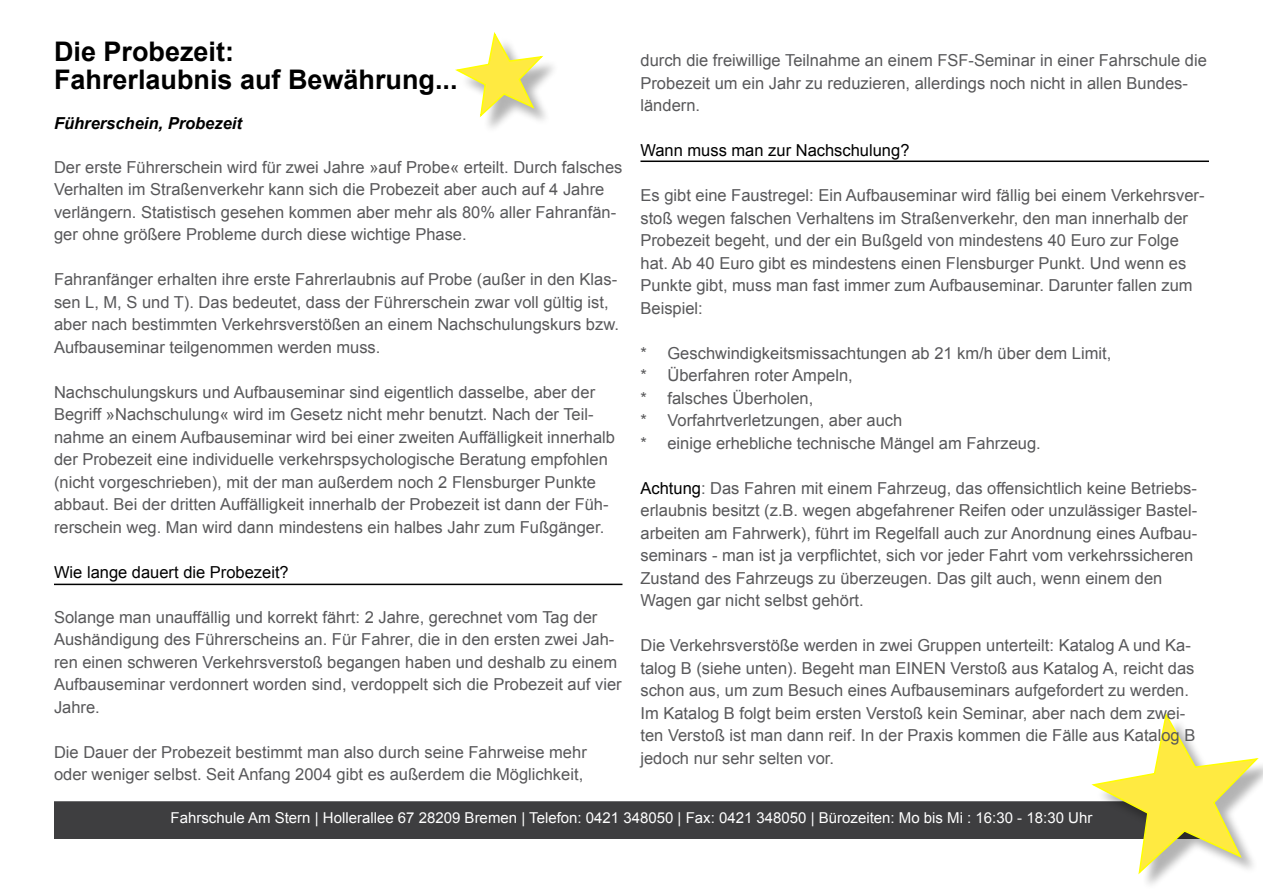
<style>
.page{position:relative;width:1263px;height:893px;background:#fff}
.page>*{position:absolute;margin:0;border:0;box-sizing:border-box;transform-origin:0 0}
.t1{font:700 27px/28.5px "Arial";color:#000}
.t2{font:16.5px/22.5px "Arial";color:#58585a}
.t3{font:16.5px "Arial";color:#000}
.t4{font:italic 700 16.5px "Arial";color:#000}
.t5{font:15px "Arial";color:#fff}
.s1{color:#000}
</style>
<div class="page">
<div style="left:54px;top:801px;width:1155px;height:38px;background:#3e3e40;border:2px solid #3e3e40"></div>
<svg style="left:1089px;top:713px;width:172px;height:163px"></svg>
<svg style="left:455px;top:32px;width:90px;height:87px"></svg>
<hr style="left:54px;top:584px;width:568px;height:1px;background:#000">
<hr style="left:640px;top:161px;width:569px;height:1px;background:#000">
<h1 class="t1" style="left:54px;top:38px;width:405px">Die Probezeit:<br>Fahrerlaubnis auf Bewährung...</h1>
<p class="t4" style="left:54px;top:113px;width:189px">Führerschein, Probezeit</p>
<p class="t2" style="left:54px;top:156px;width:570px">Der erste Führerschein wird für zwei Jahre »auf Probe« erteilt. Durch falsches Verhalten im Straßenverkehr kann sich die Probezeit aber auch auf 4 Jahre verlängern. Statistisch gesehen kommen aber mehr als 80% aller Fahranfän&shy;ger ohne größere Probleme durch diese wichtige Phase.</p>
<p class="t2" style="left:54px;top:268px;width:566px">Fahranfänger erhalten ihre erste Fahrerlaubnis auf Probe (außer in den Klas&shy;sen L, M, S und T). Das bedeutet, dass der Führerschein zwar voll gültig ist, aber nach bestimmten Verkehrsverstößen an einem Nachschulungskurs bzw.<br>Aufbauseminar teilgenommen werden muss.</p>
<p class="t2" style="left:54px;top:381px;width:562px">Nachschulungskurs und Aufbauseminar sind eigentlich dasselbe, aber der Begriff »Nachschulung« wird im Gesetz nicht mehr benutzt. Nach der Teil&shy;nahme an einem Aufbauseminar wird bei einer zweiten Auffälligkeit innerhalb der Probezeit eine individuelle verkehrspsychologische Beratung empfohlen (nicht vorgeschrieben), mit der man außerdem noch 2 Flensburger Punkte abbaut. Bei der dritten Auffälligkeit innerhalb der Probezeit ist dann der Füh&shy;rerschein weg. Man wird dann mindestens ein halbes Jahr zum Fußgänger.</p>
<p class="t3" style="left:54px;top:561px;width:236px">Wie lange dauert die Probezeit?</p>
<p class="t2" style="left:54px;top:606px;width:569px">Solange man unauffällig und korrekt fährt: 2 Jahre, gerechnet vom Tag der Aushändigung des Führerscheins an. Für Fahrer, die in den ersten zwei Jah&shy;ren einen schweren Verkehrsverstoß begangen haben und deshalb zu einem Aufbauseminar verdonnert worden sind, verdoppelt sich die Probezeit auf vier Jahre.</p>
<p class="t2" style="left:54px;top:741px;width:534px">Die Dauer der Probezeit bestimmt man also durch seine Fahrweise mehr oder weniger selbst. Seit Anfang 2004 gibt es außerdem die Möglichkeit,</p>
<p class="t2" style="left:640px;top:49px;width:568px">durch die freiwillige Teilnahme an einem FSF-Seminar in einer Fahrschule die<br>Probezeit um ein Jahr zu reduzieren, allerdings noch nicht in allen Bundes&shy;ländern.</p>
<p class="t3" style="left:640px;top:140px;width:270px">Wann muss man zur Nachschulung?</p>
<p class="t2" style="left:640px;top:184px;width:566px">Es gibt eine Faustregel: Ein Aufbauseminar wird fällig bei einem Verkehrsver&shy;stoß wegen falschen Verhaltens im Straßenverkehr, den man innerhalb der Probezeit begeht, und der ein Bußgeld von mindestens 40 Euro zur Folge hat. Ab 40 Euro gibt es mindestens einen Flensburger Punkt. Und wenn es Punkte gibt, muss man fast immer zum Aufbauseminar. Darunter fallen zum Beispiel:</p>
<p class="t2" style="left:640px;top:342px;width:472px">* Geschwindigkeitsmissachtungen ab 21 km/h über dem Limit, * Überfahren roter Ampeln,<br>* falsches Überholen,<br>* Vorfahrtverletzungen, aber auch<br>* einige erhebliche technische Mängel am Fahrzeug.</p>
<p class="t2" style="left:640px;top:477px;width:558px"><span class="s1">Achtung</span>: Das Fahren mit einem Fahrzeug, das offensichtlich keine Betriebs&shy;erlaubnis besitzt (z.B. wegen abgefahrener Reifen oder unzulässiger Bastel&shy;arbeiten am Fahrwerk), führt im Regelfall auch zur Anordnung eines Aufbau&shy;seminars - man ist ja verpflichtet, sich vor jeder Fahrt vom verkehrssicheren Zustand des Fahrzeugs zu überzeugen. Das gilt auch, wenn einem den Wagen gar nicht selbst gehört.</p>
<p class="t2" style="left:640px;top:634px;width:556px">Die Verkehrsverstöße werden in zwei Gruppen unterteilt: Katalog A und Ka&shy;talog B (siehe unten). Begeht man EINEN Verstoß aus Katalog A, reicht das schon aus, um zum Besuch eines Aufbauseminars aufgefordert zu werden.<br>Im Katalog B folgt beim ersten Verstoß kein Seminar, aber nach dem zwei&shy;ten Verstoß ist man dann reif. In der Praxis kommen die Fälle aus Katalog B jedoch nur sehr selten vor.</p>
<p class="t5" style="left:171px;top:808px;width:923px">Fahrschule Am Stern | Hollerallee 67 28209 Bremen | Telefon: 0421 348050 | Fax: 0421 348050 | Bürozeiten: Mo bis Mi : 16:30 - 18:30 Uhr</p>
</div>
